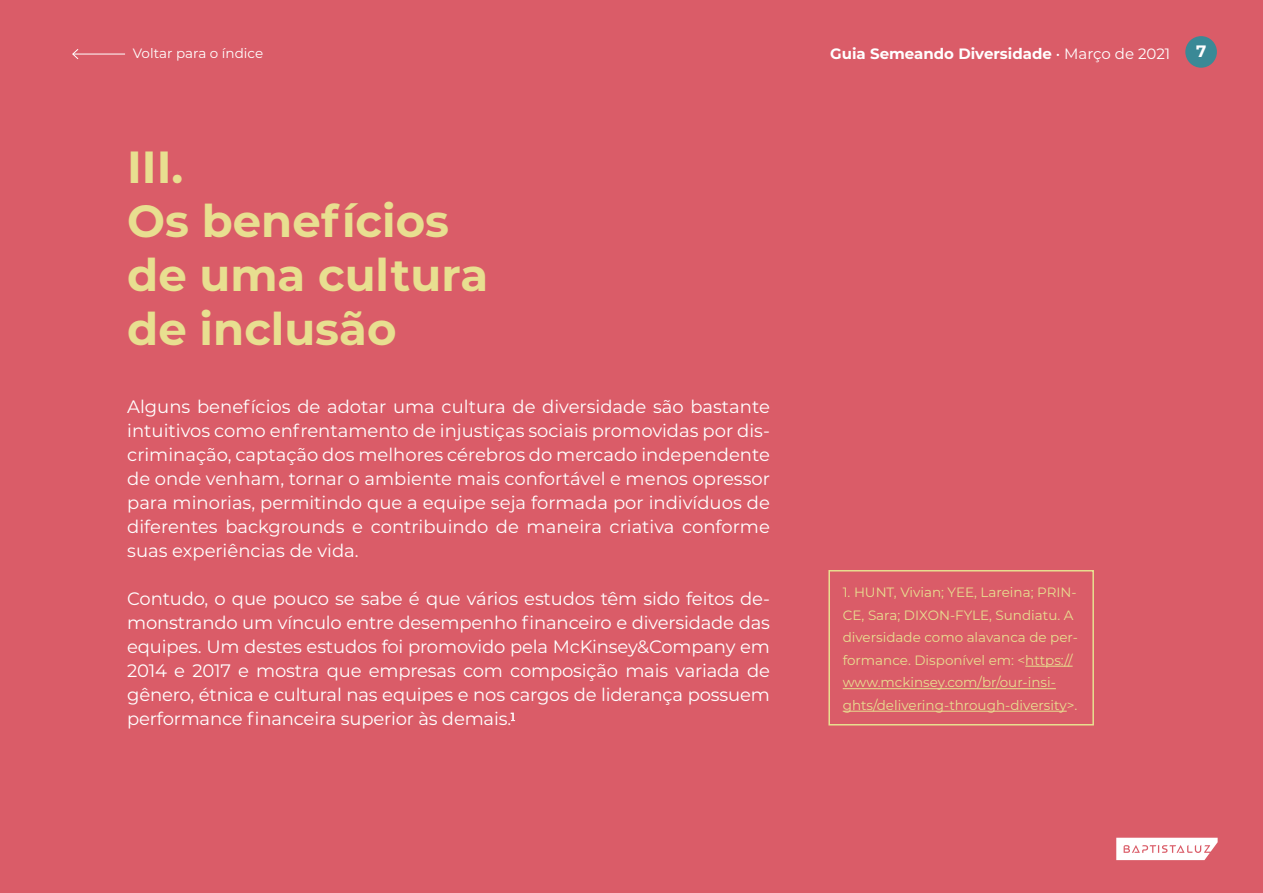
<style>
.page{position:relative;width:1263px;height:893px;background:#da5c68}
.page>*{position:absolute;margin:0;border:0;box-sizing:border-box;transform-origin:0 0}
.t1{font:700 45px/54px "Montserrat";color:#e8df90}
.t2{font:18px/24px "Montserrat";letter-spacing:-.01em;color:#fff;text-align:justify}
.t3{font:700 16.5px "Montserrat";color:#fff}
.t4{font:700 15px "Montserrat";color:#fff}
.t5{font:13.5px/22.5px "Montserrat";color:#e8df90}
.t6{font:13.5px "Montserrat";color:#fff}
.s1{font-weight:400}
</style>
<div class="page">
<div style="left:1185px;top:36px;width:32px;height:32px;background:#3a8996;border-radius:50%"></div>
<hr style="left:73px;top:54px;width:52px;height:1px;background:#fff">
<svg style="left:72px;top:49px;width:7px;height:10px"></svg>
<svg style="left:1116px;top:838px;width:101px;height:22px;background:#f9e7e9"></svg>
<hr style="left:1025px;top:666px;width:47px;height:1px;background:#e8df90">
<hr style="left:843px;top:688px;width:213px;height:1px;background:#e8df90">
<hr style="left:843px;top:711px;width:224px;height:1px;background:#e8df90">
<div style="left:828px;top:570px;width:266px;height:155px;border:2px solid #e8df90"></div>
<p class="t6" style="left:133px;top:44px;width:132px">Voltar para o índice</p>
<p class="t4" style="left:830px;top:43px;width:342px">Guia Semeando Diversidade <span class="s1">• Março de 2021</span></p>
<p class="t3" style="left:1196px;top:40px;width:12px">7</p>
<h1 class="t1" style="left:127px;top:138px;width:363px">III.<br>Os benefícios de uma cultura de inclusão</h1>
<p class="t2" style="left:127px;top:394px;width:644px">Alguns benefícios de adotar uma cultura de diversidade são bastante intuitivos como enfrentamento de injustiças sociais promovidas por dis&shy;criminação, captação dos melhores cérebros do mercado independente de onde venham, tornar o ambiente mais confortável e menos opressor para minorias, permitindo que a equipe seja formada por indivíduos de diferentes backgrounds e contribuindo de maneira criativa conforme suas experiências de vida.</p>
<p class="t2" style="left:127px;top:586px;width:644px">Contudo, o que pouco se sabe é que vários estudos têm sido feitos de&shy;monstrando um vínculo entre desempenho financeiro e diversidade das equipes. Um destes estudos foi promovido pela McKinsey&amp;Company em 2014 e 2017 e mostra que empresas com composição mais variada de gênero, étnica e cultural nas equipes e nos cargos de liderança possuem performance financeira superior às demais.<sup>1</sup></p>
<p class="t5" style="left:843px;top:581px;width:237px">1. HUNT, Vivian; YEE, Lareina; PRIN-CE, Sara; DIXON-FYLE, Sundiatu. A diversidade como alavanca de per&shy;formance. Disponível em: &lt;https:// www.mckinsey.com/br/our-insi&shy;ghts/delivering-through-diversity&gt;.</p>
</div>
